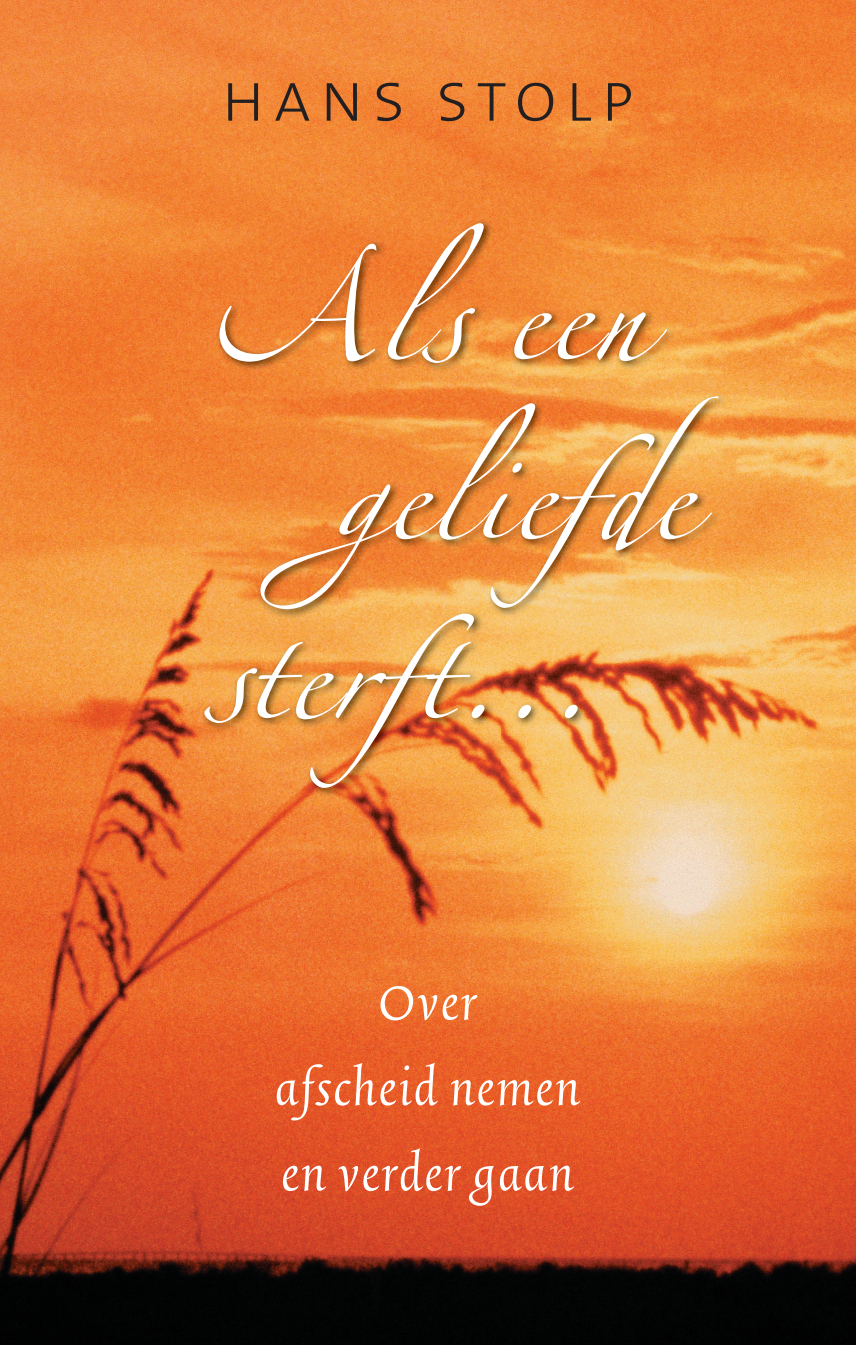
<style>
.page{position:relative;width:856px;height:1345px;background:#fff}
.page>*{position:absolute;margin:0;border:0;box-sizing:border-box;transform-origin:0 0}
.t1{font:202.5px "Linotype Zapfino One";letter-spacing:.01em;color:#fff}
.t2{font:72px "The Sans Extra Light Caps";letter-spacing:.1em;color:#231f20}
.t3{font:italic 60.75px/85.5px "Trinite No 2";letter-spacing:.03em;color:#fff;text-align:center}
.s1{font-family:"Linotype Zapfino Two"}
.s2{font-family:"Linotype Zapfino Three"}
</style>
<div class="page">
<img style="left:0;top:0;width:856px;height:1345px">
<img style="left:200px;top:219px;width:526px;height:578px">
<p class="t2" style="left:220px;top:54px;width:415px">hans stolp</p>
<h1 class="t1" style="left:208px;top:169px;width:439px"><span class="s1">A</span>ls een</h1>
<h1 class="t1" style="left:332px;top:349px;width:389px"><span class="s1">g</span>elie<span class="s1">f</span><span class="s2">d</span>e</h1>
<h1 class="t1" style="left:205px;top:529px;width:389px">ster<span class="s1">f</span>t...</h1>
<p class="t3" style="left:274px;top:963px;width:306px">Over<br>afscheid nemen en verder gaan</p>
</div>
